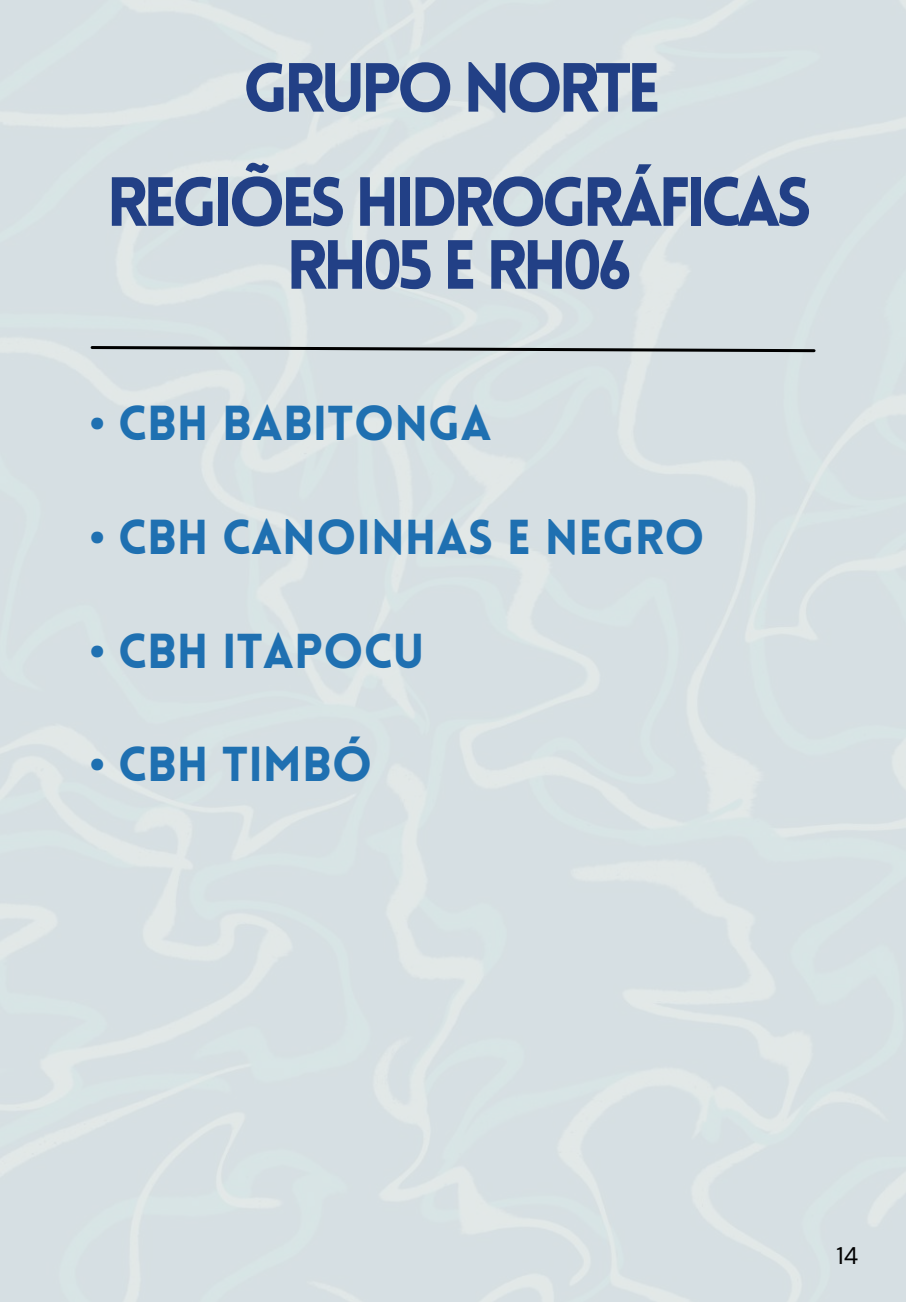
<style>
.page{position:relative;width:906px;height:1304px;background:#fff}
.page>*{position:absolute;margin:0;border:0;box-sizing:border-box;transform-origin:0 0}
.t1{font:900 67.8px/62.8px "Lovelo";letter-spacing:-.075em;color:#224086;text-align:center}
.t2{font:900 48px "Lovelo";color:#1f70b1}
.t3{font:24px "DM Sans";color:#000}
</style>
<div class="page">
<svg style="left:89px;top:344px;width:728px;height:10px;background:#969d9f"></svg>
<h1 class="t1" style="left:243px;top:63px;width:419px">GRUPO NORTE</h1>
<h1 class="t1" style="left:106px;top:177px;width:707px">REGIÕES HIDROGRÁFICAS<br>RH05 E RH06</h1>
<p class="t2" style="left:91px;top:404px;width:402px">• CBH BABITONGA</p>
<p class="t2" style="left:91px;top:518px;width:616px">• CBH CANOINHAS E NEGRO</p>
<p class="t2" style="left:91px;top:631px;width:336px">• CBH ITAPOCU</p>
<p class="t2" style="left:91px;top:745px;width:283px">• CBH TIMBÓ</p>
<p class="t3" style="left:836px;top:1240px;width:23px">14</p>
</div>
